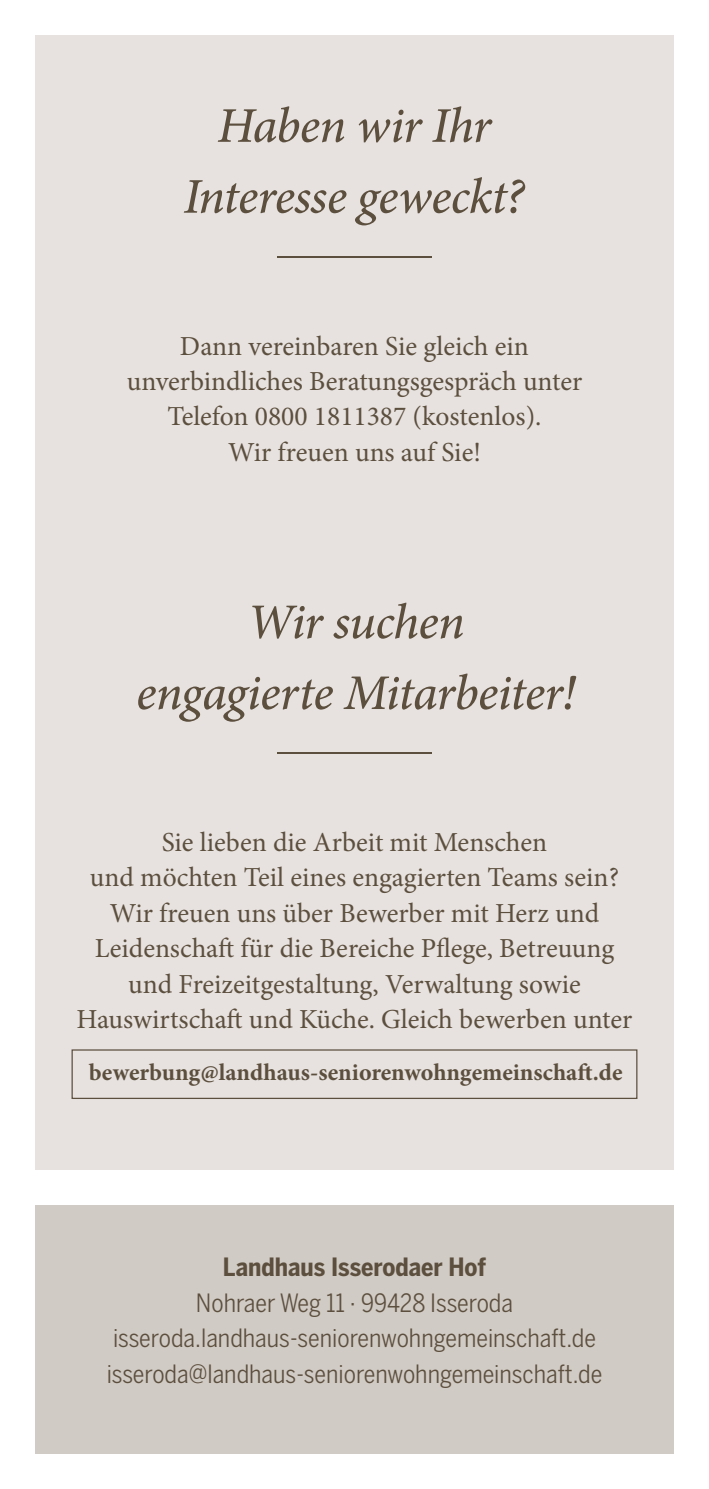
<style>
.page{position:relative;width:709px;height:1489px;background:#fff}
.page>*{position:absolute;margin:0;border:0;box-sizing:border-box;transform-origin:0 0}
.t1{font:italic 500 50px/70.8px "Minion Pro";letter-spacing:-.02em;color:#5c4f3e;text-align:center}
.t2{font:27.5px/35.5px "Minion Pro";color:#5c4f3e;text-align:center}
.t3{font:25px/35.5px "Benton Sans Cond";color:#5c4f3e;text-align:center}
.t4{font:700 25px "Benton Sans Cond";color:#5c4f3e}
.t5{font:700 24px "Minion Pro";color:#5c4f3e}
</style>
<div class="page">
<div style="left:35px;top:1205px;width:638px;height:248px;background:#d1cbc5"></div>
<div style="left:35px;top:35px;width:638px;height:1134px;background:#e7e2df"></div>
<hr style="left:277px;top:256px;width:154px;height:1px;background:#5c4f3e">
<hr style="left:277px;top:752px;width:154px;height:2px;background:#5c4f3e">
<div style="left:71px;top:1049px;width:566px;height:49px;border:1px solid #5c4f3e"></div>
<h1 class="t1" style="left:183px;top:90px;width:342px">Haben wir Ihr<br>Interesse geweckt?</h1>
<p class="t2" style="left:127px;top:328px;width:457px">Dann vereinbaren Sie gleich ein unverbindliches Beratungsgespräch unter Telefon 0800 1811387 (kostenlos).<br>Wir freuen uns auf Sie!</p>
<h1 class="t1" style="left:136px;top:586px;width:441px">Wir suchen<br>engagierte Mitarbeiter!</h1>
<p class="t2" style="left:77px;top:824px;width:557px">Sie lieben die Arbeit mit Menschen<br>und möchten Teil eines engagierten Teams sein?<br>Wir freuen uns über Bewerber mit Herz und Leidenschaft für die Bereiche Pflege, Betreuung und Freizeitgestaltung, Verwaltung sowie Hauswirtschaft und Küche. Gleich bewerben unter</p>
<p class="t5" style="left:89px;top:1055px;width:535px">bewerbung@landhaus-seniorenwohngemeinschaft.de</p>
<p class="t4" style="left:223px;top:1252px;width:265px">Landhaus Isserodaer Hof</p>
<p class="t3" style="left:107px;top:1284px;width:497px">Nohraer Weg 11 · 99428 Isseroda isseroda.landhaus-seniorenwohngemeinschaft.de isseroda@landhaus-seniorenwohngemeinschaft.de</p>
</div>
